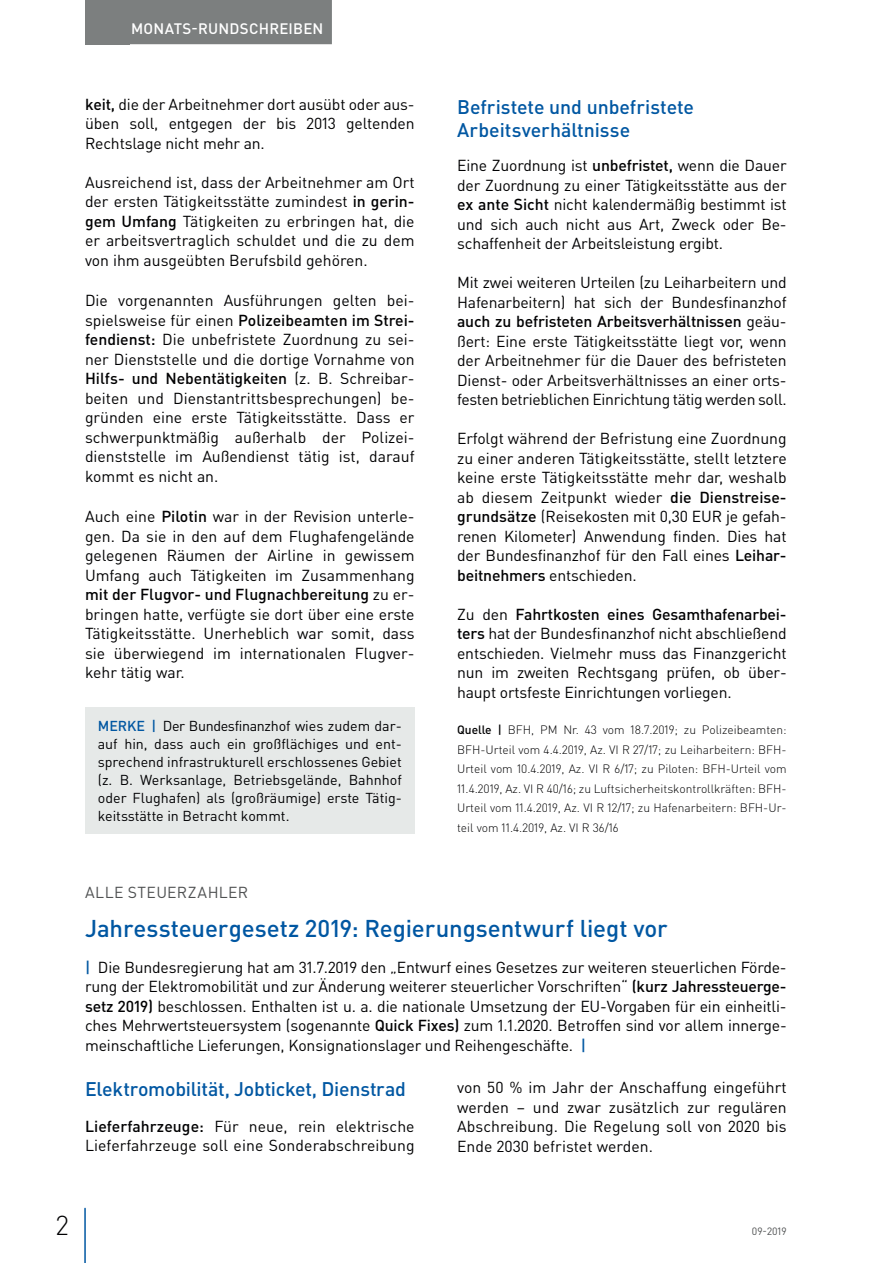
<style>
.page{position:relative;width:893px;height:1263px;background:#fff}
.page>*{position:absolute;margin:0;border:0;box-sizing:border-box;transform-origin:0 0}
.t1{font:300 27px "DIN Pro";color:#000002}
.t2{font:500 24px "DIN Pro";letter-spacing:-.005em;color:#0157a2}
.t3{font:500 19.5px/22.5px "DIN Pro";letter-spacing:-.005em;color:#0157a2}
.t4{font:15.75px/19.5px "DIN Pro";letter-spacing:-.01em;color:#000002;text-align:justify}
.t5{font:15.75px "DIN Pro";letter-spacing:.025em;color:#4f5152}
.t6{font:500 15px "DIN Pro";letter-spacing:.015em;color:#fff}
.t7{font:14.25px/18px "DIN Pro";color:#000002;text-align:justify}
.t8{font:300 12px/19.5px "DIN Pro";color:#000002;text-align:justify}
.t9{font:10.5px "DIN Pro";color:#4f5152}
.s1{font-weight:500}
.s2{font-weight:500;color:#0157a2}
</style>
<div class="page">
<div style="left:85px;top:0;width:45px;height:44px;background:#7c7f7f"></div>
<hr style="left:84px;top:1208px;width:2px;height:55px;background:#0157a2">
<div style="left:122px;top:0;width:210px;height:44px;background:#7c7f7f"></div>
<div style="left:85px;top:707px;width:330px;height:126px;background:#e6e9e8"></div>
<p class="t6" style="left:131px;top:18px;width:194px">MONATS-RUNDSCHREIBEN</p>
<p class="t4" style="left:85px;top:94px;width:331px"><span class="s1">keit,</span> die der Arbeitnehmer dort ausübt oder aus&shy;üben soll, entgegen der bis 2013 geltenden Rechtslage nicht mehr an.</p>
<p class="t4" style="left:85px;top:172px;width:331px">Ausreichend ist, dass der Arbeitnehmer am Ort der ersten Tätigkeitsstätte zumindest <span class="s1">in gerin&shy;gem Umfang</span> Tätigkeiten zu erbringen hat, die er arbeitsvertraglich schuldet und die zu dem von ihm ausgeübten Berufsbild gehören.</p>
<p class="t4" style="left:85px;top:290px;width:331px">Die vorgenannten Ausführungen gelten bei&shy;spielsweise für einen <span class="s1">Polizeibeamten im Strei&shy;fendienst:</span> Die unbefristete Zuordnung zu sei&shy;ner Dienststelle und die dortige Vornahme von <span class="s1">Hilfs- und Nebentätigkeiten</span> (z. B. Schreibar&shy;beiten und Dienstantrittsbesprechungen) be&shy;gründen eine erste Tätigkeitsstätte. Dass er schwerpunktmäßig außerhalb der Polizei&shy;dienststelle im Außendienst tätig ist, darauf kommt es nicht an.</p>
<p class="t4" style="left:85px;top:506px;width:331px">Auch eine <span class="s1">Pilotin</span> war in der Revision unterle&shy;gen. Da sie in den auf dem Flughafengelände gelegenen Räumen der Airline in gewissem Umfang auch Tätigkeiten im Zusammenhang <span class="s1">mit der Flugvor- und Flugnachbereitung</span> zu er&shy;bringen hatte, verfügte sie dort über eine erste Tätigkeitsstätte. Unerheblich war somit, dass sie überwiegend im internationalen Flugver&shy;kehr tätig war.</p>
<p class="t7" style="left:98px;top:716px;width:306px"><span class="s2">MERKE |</span> Der Bundesfinanzhof wies zudem dar&shy;auf hin, dass auch ein großflächiges und ent&shy;sprechend infrastrukturell erschlossenes Gebiet (z. B. Werksanlage, Betriebsgelände, Bahnhof oder Flughafen) als (großräumige) erste Tätig&shy;keitsstätte in Betracht kommt.</p>
<p class="t3" style="left:457px;top:95px;width:238px">Befristete und unbefristete<br>Arbeitsverhältnisse</p>
<p class="t4" style="left:457px;top:155px;width:331px">Eine Zuordnung ist <span class="s1">unbefristet,</span> wenn die Dauer der Zuordnung zu einer Tätigkeitsstätte aus der <span class="s1">ex ante Sicht</span> nicht kalendermäßig bestimmt ist und sich auch nicht aus Art, Zweck oder Be&shy;schaffenheit der Arbeitsleistung ergibt.</p>
<p class="t4" style="left:457px;top:272px;width:331px">Mit zwei weiteren Urteilen (zu Leiharbeitern und Hafenarbeitern) hat sich der Bundesfinanzhof <span class="s1">auch zu befristeten Arbeitsverhältnissen</span> geäu&shy;ßert: Eine erste Tätigkeitsstätte liegt vor, wenn der Arbeitnehmer für die Dauer des befristeten Dienst- oder Arbeitsverhältnisses an einer orts&shy;festen betrieblichen Einrichtung tätig werden soll.</p>
<p class="t4" style="left:457px;top:428px;width:331px">Erfolgt während der Befristung eine Zuordnung zu einer anderen Tätigkeitsstätte, stellt letztere keine erste Tätigkeitsstätte mehr dar, weshalb ab diesem Zeitpunkt wieder <span class="s1">die Dienstreise&shy;grundsätze</span> (Reisekosten mit 0,30 EUR je gefah&shy;renen Kilometer) Anwendung finden. Dies hat der Bundesfinanzhof für den Fall eines <span class="s1">Leihar&shy;beitnehmers</span> entschieden.</p>
<p class="t4" style="left:457px;top:604px;width:331px">Zu den <span class="s1">Fahrtkosten eines Gesamthafenarbei&shy;ters</span> hat der Bundesfinanzhof nicht abschließend entschieden. Vielmehr muss das Finanzgericht nun im zweiten Rechtsgang prüfen, ob über&shy;haupt ortsfeste Einrichtungen vorliegen.</p>
<p class="t8" style="left:457px;top:720px;width:331px"><span class="s1">Quelle |</span> BFH, PM Nr. 43 vom 18.7.2019; zu Polizeibeamten:<br>BFH-Urteil vom 4.4.2019, Az. VI R 27/17; zu Leiharbeitern: BFH-Urteil vom 10.4.2019, Az. VI R 6/17; zu Piloten: BFH-Urteil vom 11.4.2019, Az. VI R 40/16; zu Luftsicherheitskontrollkräften: BFH-Urteil vom 11.4.2019, Az. VI R 12/17; zu Hafenarbeitern: BFH-Ur&shy;teil vom 11.4.2019, Az. VI R 36/16</p>
<p class="t5" style="left:85px;top:881px;width:165px">ALLE STEUERZAHLER</p>
<h2 class="t2" style="left:85px;top:912px;width:584px">Jahressteuergesetz 2019: Regierungsentwurf liegt vor</h2>
<p class="t4" style="left:85px;top:957px;width:703px"><span class="s2">|</span> Die Bundesregierung hat am 31.7.2019 den „Entwurf eines Gesetzes zur weiteren steuerlichen Förde&shy;rung der Elektromobilität und zur Änderung weiterer steuerlicher Vorschriften“ <span class="s1">(kurz Jahressteuerge&shy;setz 2019)</span> beschlossen. Enthalten ist u. a. die nationale Umsetzung der EU-Vorgaben für ein einheitli&shy;ches Mehrwertsteuersystem (sogenannte <span class="s1">Quick Fixes)</span> zum 1.1.2020. Betroffen sind vor allem innerge&shy;meinschaftliche Lieferungen, Konsignationslager und Reihengeschäfte. <span class="s2">|</span></p>
<p class="t3" style="left:85px;top:1077px;width:322px">Elektromobilität, Jobticket, Dienstrad</p>
<p class="t4" style="left:85px;top:1116px;width:331px"><span class="s1">Lieferfahrzeuge:</span> Für neue, rein elektrische<br>Lieferfahrzeuge soll eine Sonderabschreibung</p>
<p class="t4" style="left:457px;top:1077px;width:331px">von 50 % im Jahr der Anschaffung eingeführt werden – und zwar zusätzlich zur regulären Abschreibung. Die Regelung soll von 2020 bis Ende 2030 befristet werden.</p>
<h1 class="t1" style="left:56px;top:1207px;width:14px">2</h1>
<p class="t9" style="left:752px;top:1224px;width:36px">09-2019</p>
</div>
